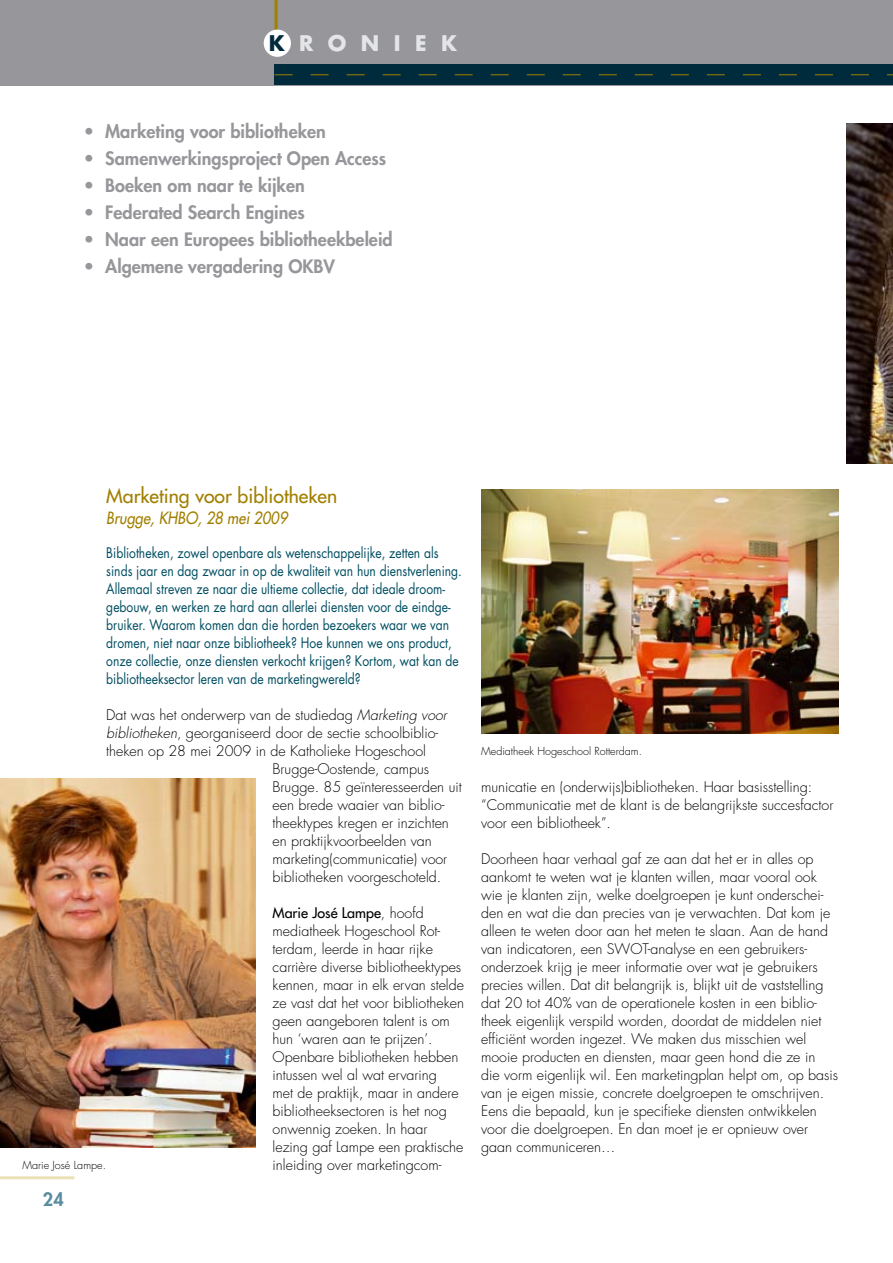
<style>
.page{position:relative;width:893px;height:1263px;background:#fff}
.page>*{position:absolute;margin:0;border:0;box-sizing:border-box;transform-origin:0 0}
.t1{font:700 21px "Futura";color:#e3e5e6}
.t2{font:19.5px "Futura";color:#a18000}
.t3{font:800 18px "Futura";color:#97979b}
.t4{font:800 18px "Futura";color:#588b9d}
.t5{font:italic 16.5px "Futura";color:#a18000;scale:.89 1}
.t6{font:300 14.25px/18px "Futura";color:#000}
.t7{font:14.25px/18px "Futura";color:#004e62;scale:.85 1}
.t8{font:300 10.8px "Futura";color:#000}
.s1{color:#002b3d}
.s2{font-style:italic}
.s3{font-weight:400}
</style>
<div class="page">
<div style="left:0;top:0;width:893px;height:85px;background:#97979b"></div>
<hr style="left:275px;top:0;width:3px;height:54px;background:#a18000">
<div style="left:264px;top:30px;width:27px;height:27px;background:#fff;border-radius:50%"></div>
<div style="left:275px;top:64px;width:618px;height:21px;background:#002b3d"></div>
<svg style="left:275px;top:74px;width:618px;height:1px"></svg>
<img style="left:847px;top:123px;width:46px;height:341px">
<img style="left:481px;top:490px;width:358px;height:243px">
<img style="left:0;top:779px;width:256px;height:368px">
<hr style="left:0;top:1176px;width:74px;height:3px;background:#ece1b4">
<h1 class="t1" style="left:269px;top:29px;width:190px"><span class="s1">K</span> R O N I E K</h1>
<p class="t3" style="left:84px;top:120px;width:243px">• Marketing voor bibliotheken</p>
<p class="t3" style="left:84px;top:147px;width:304px">• Samenwerkingsproject Open Access</p>
<p class="t3" style="left:84px;top:174px;width:222px">• Boeken om naar te kijken</p>
<p class="t3" style="left:84px;top:201px;width:222px">• Federated Search Engines</p>
<p class="t3" style="left:84px;top:228px;width:310px">• Naar een Europees bibliotheekbeleid</p>
<p class="t3" style="left:84px;top:255px;width:253px">• Algemene vergadering OKBV</p>
<h2 class="t2" style="left:106px;top:484px;width:232px">Marketing voor bibliotheken</h2>
<p class="t5" style="left:106px;top:508px;width:205px">Brugge, KHBO, 28 mei 2009</p>
<p class="t7" style="left:106px;top:544px;width:420px">Bibliotheken, zowel openbare als wetenschappelijke, zetten als sinds jaar en dag zwaar in op de kwaliteit van hun dienstverlening.<br>Allemaal streven ze naar die ultieme collectie, dat ideale droom&shy;gebouw, en werken ze hard aan allerlei diensten voor de eindge&shy;bruiker. Waarom komen dan die horden bezoekers waar we van dromen, niet naar onze bibliotheek? Hoe kunnen we ons product, onze collectie, onze diensten verkocht krijgen? Kortom, wat kan de bibliotheeksector leren van de marketingwereld?</p>
<p class="t6" style="left:106px;top:706px;width:342px">Dat was het onderwerp van de studiedag <span class="s2">Marketing voor</span></p>
<p class="t6" style="left:106px;top:724px;width:333px"><span class="s2">bibliotheken</span>, georganiseerd door de sectie schoolbiblio-</p>
<p class="t6" style="left:106px;top:742px;width:321px">theken op 28 mei 2009 in de Katholieke Hogeschool</p>
<p class="t6" style="left:273px;top:760px;width:158px">Brugge-Oostende, campus</p>
<p class="t6" style="left:273px;top:778px;width:191px">Brugge. 85 geïnteresseerden uit</p>
<p class="t6" style="left:273px;top:796px;width:173px">een brede waaier van biblio-</p>
<p class="t6" style="left:273px;top:814px;width:178px">theektypes kregen er inzichten</p>
<p class="t6" style="left:273px;top:832px;width:161px">en praktijkvoorbeelden van</p>
<p class="t6" style="left:273px;top:850px;width:176px">marketing(communicatie) voor</p>
<p class="t6" style="left:273px;top:868px;width:170px">bibliotheken voorgeschoteld.</p>
<p class="t6" style="left:273px;top:904px;width:193px"><span class="s3">Marie José Lampe</span>, hoofd mediatheek Hogeschool Rot&shy;terdam, leerde in haar rijke carrière diverse bibliotheektypes kennen, maar in elk ervan stelde ze vast dat het voor bibliotheken geen aangeboren talent is om hun ‘waren aan te prijzen’.<br>Openbare bibliotheken hebben intussen wel al wat ervaring<br>met de praktijk, maar in andere bibliotheeksectoren is het nog onwennig zoeken. In haar lezing gaf Lampe een praktische inleiding over marketingcom-</p>
<p class="t8" style="left:22px;top:1158px;width:85px">Marie José Lampe.</p>
<p class="t4" style="left:43px;top:1188px;width:22px">24</p>
<p class="t8" style="left:481px;top:744px;width:162px">Mediatheek Hogeschool Rotterdam.</p>
<p class="t6" style="left:481px;top:778px;width:354px">municatie en (onderwijs)bibliotheken. Haar basisstelling: “Communicatie met de klant is de belangrijkste succesfactor voor een bibliotheek”.</p>
<p class="t6" style="left:481px;top:850px;width:359px">Doorheen haar verhaal gaf ze aan dat het er in alles op aankomt te weten wat je klanten willen, maar vooral ook wie je klanten zijn, welke doelgroepen je kunt onderschei&shy;den en wat die dan precies van je verwachten. Dat kom je alleen te weten door aan het meten te slaan. Aan de hand van indicatoren, een SWOT-analyse en een gebruikers&shy;onderzoek krijg je meer informatie over wat je gebruikers precies willen. Dat dit belangrijk is, blijkt uit de vaststelling dat 20 tot 40% van de operationele kosten in een biblio&shy;theek eigenlijk verspild worden, doordat de middelen niet efficiënt worden ingezet. We maken dus misschien wel mooie producten en diensten, maar geen hond die ze in<br>die vorm eigenlijk wil. Een marketingplan helpt om, op basis van je eigen missie, concrete doelgroepen te omschrijven.<br>Eens die bepaald, kun je specifieke diensten ontwikkelen voor die doelgroepen. En dan moet je er opnieuw over gaan communiceren…</p>
</div>
